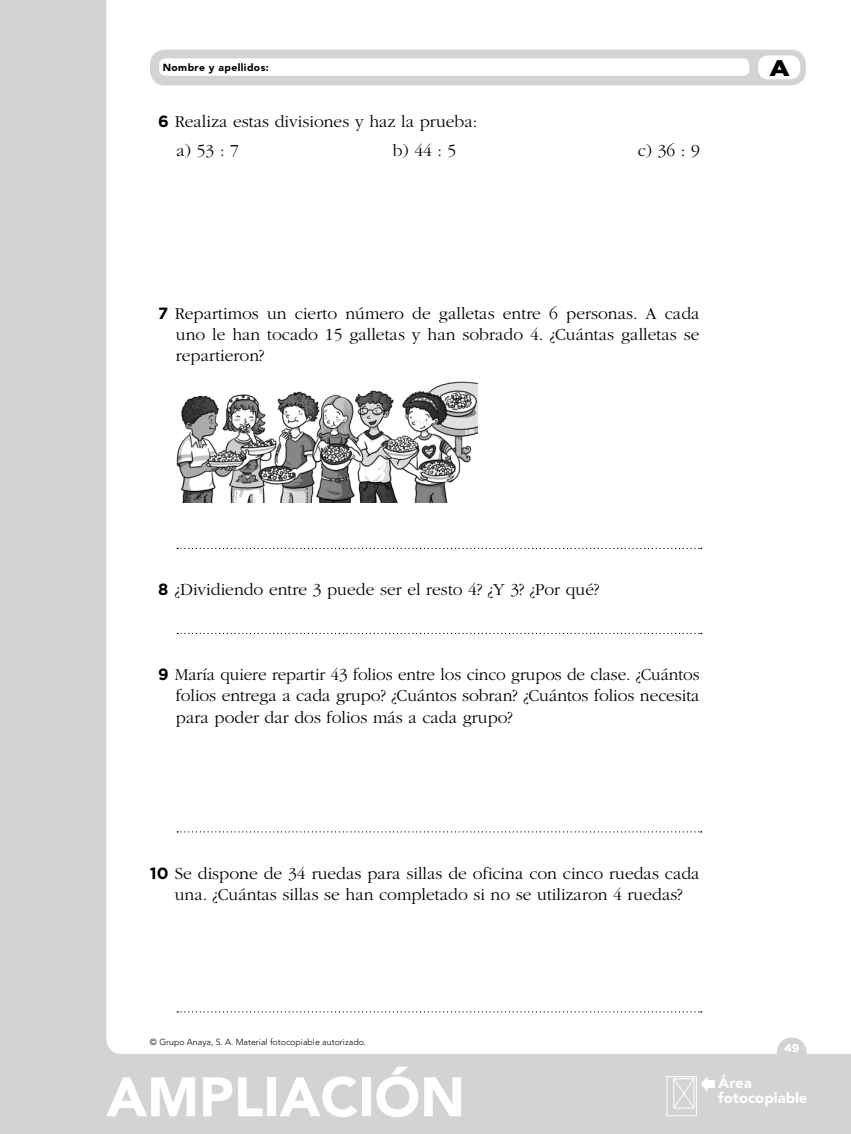
<style>
.page{position:relative;width:851px;height:1134px;background:#fff}
.page>*{position:absolute;margin:0;border:0;box-sizing:border-box;transform-origin:0 0}
.t1{font:900 55px "Avenir LT Std";color:#fff}
.t2{font:900 22.5px "Gotham";color:#000;scale:1.13 1}
.nuclActivSin{font:300 17.5px/21.2px "ITC Garamond Std";color:#000;text-align:justify}
.nuclTextoPieAreaFoto{font:900 14.88px/14.9px "Avenir LT Std";color:#fff}
.t3{font:900 11.25px "Gotham";color:#fff}
.t4{font:900 10.25px "Avenir LT Std";letter-spacing:.04em;color:#000}
.nuclCopyFotocoIzqui{font:300 8.75px "Avenir LT Std";color:#000}
.s1{font-family:"Gotham";font-weight:700;font-size:16.25px}
</style>
<div class="page">
<div style="left:0;top:0;width:850px;height:1134px;background:#d1d3d4"></div>
<div style="left:106px;top:0;width:744px;height:1054px;background:#fff"></div>
<div style="left:776px;top:1037px;width:30px;height:30px;background:#d1d3d4;border-radius:50%"></div>
<div style="left:666px;top:1076px;width:30px;height:40px;border:1px solid #fff"></div>
<svg style="left:672px;top:1076px;width:35px;height:33px"></svg>
<div style="left:706px;top:1081px;width:8px;height:7px;background:#fff"></div>
<div style="left:150px;top:50px;width:655px;height:35px;background:#d1d3d4;border-radius:15px"></div>
<div style="left:758px;top:55px;width:42px;height:24px;background:#fff;border-radius:10px"></div>
<div style="left:159px;top:58px;width:590px;height:18px;background:#fff;border-radius:6px"></div>
<img style="left:176px;top:379px;width:302px;height:124px">
<svg style="left:177px;top:548px;width:524px;height:1px"></svg>
<svg style="left:177px;top:633px;width:524px;height:1px"></svg>
<svg style="left:177px;top:831px;width:524px;height:1px"></svg>
<svg style="left:177px;top:1011px;width:524px;height:1px"></svg>
<p class="t4" style="left:163px;top:61px;width:108px">Nombre y apellidos:</p>
<p class="t2" style="left:769px;top:52px;width:19px">A</p>
<p class="nuclActivSin" style="left:158px;top:112px;width:320px"><span class="s1">6</span> Realiza estas divisiones y haz la prueba:</p>
<p class="nuclActivSin" style="left:176px;top:140px;width:64px">a) 53 : 7</p>
<p class="nuclActivSin" style="left:392px;top:140px;width:65px">b) 44 : 5</p>
<p class="nuclActivSin" style="left:637px;top:140px;width:63px">c) 36 : 9</p>
<p class="t2" style="left:761px;top:52px;width:34px">EV</p>
<p class="nuclActivSin" style="left:176px;top:303px;width:525px;text-indent:-18px"><span class="s1">7</span> Repartimos un cierto número de galletas entre 6 personas. A cada uno le han tocado 15 galletas y han sobrado 4. ¿Cuántas galletas se repartieron?</p>
<p class="nuclActivSin" style="left:158px;top:579px;width:443px"><span class="s1">8</span> ¿Dividiendo entre 3 puede ser el resto 4? ¿Y 3? ¿Por qué?</p>
<p class="nuclActivSin" style="left:176px;top:664px;width:525px;text-indent:-18px"><span class="s1">9</span> María quiere repartir 43 folios entre los cinco grupos de clase. ¿Cuántos folios entrega a cada grupo? ¿Cuántos sobran? ¿Cuántos folios necesita para poder dar dos folios más a cada grupo?</p>
<p class="nuclActivSin" style="left:150px;top:863px;width:551px;text-align:center"><span class="s1">10</span> Se dispone de 34 ruedas para sillas de oficina con cinco ruedas cada una. ¿Cuántas sillas se han completado si no se utilizaron 4 ruedas?</p>
<p class="nuclCopyFotocoIzqui" style="left:150px;top:1037px;width:218px">© Grupo Anaya, S. A. Material fotocopiable autorizado.</p>
<p class="t1" style="left:106px;top:1064px;width:360px">AMPLIACIÓN</p>
<p class="nuclTextoPieAreaFoto" style="left:718px;top:1075px;width:91px">Área fotocopiable</p>
<p class="t3" style="left:784px;top:1040px;width:17px">49</p>
<h1 class="t1" style="left:106px;top:1064px;width:368px">EVALUACIÓN</h1>
</div>
